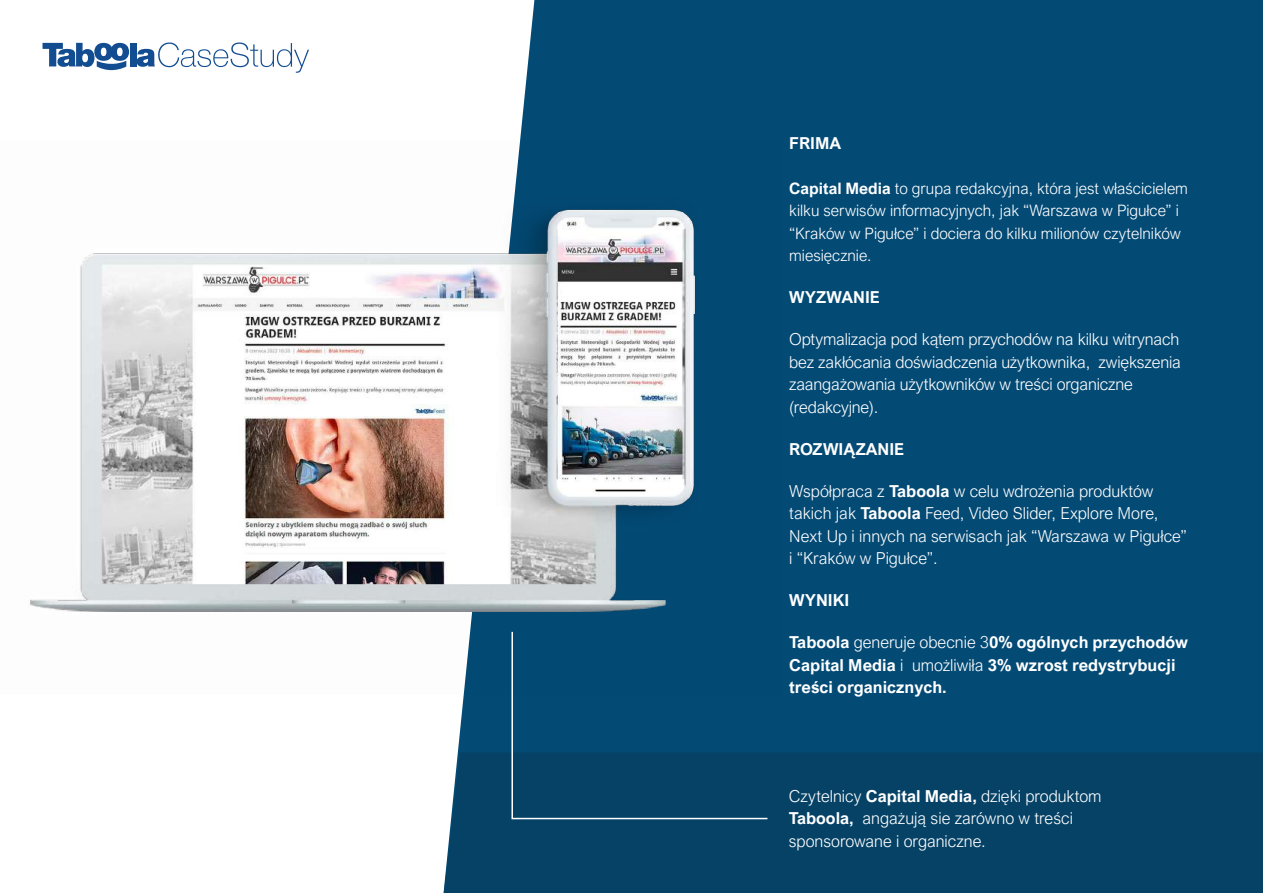
<style>
.page{position:relative;width:1263px;height:893px;background:#fff}
.page>*{position:absolute;margin:0;border:0;box-sizing:border-box;transform-origin:0 0}
.t1{font:300 16.5px/22.5px "Arial Nova";letter-spacing:-.01em;color:#fff}
.t2{font:700 16.5px/22.5px "Arial Nova";color:#fff}
.t3{font:300 15.75px/22.5px "Arial Nova";color:#fff}
.s1{font-weight:700}
.s2{font-weight:300}
</style>
<div class="page">
<div style="left:443px;top:0;width:820px;height:893px;background:#034a75"></div>
<div style="left:444px;top:752px;width:819px;height:141px;background:#054266"></div>
<img style="left:28px;top:140px;width:753px;height:554px">
<svg style="left:511px;top:630px;width:258px;height:190px;background:#084a72"></svg>
<div style="left:130px;top:43px;width:6px;height:23px;background:#134d91"></div>
<svg style="left:137px;top:43px;width:172px;height:30px"></svg>
<svg style="left:43px;top:43px;width:86px;height:27px"></svg>
<p class="t2" style="left:789px;top:132px;width:53px">FRIMA</p>
<p class="t3" style="left:789px;top:177px;width:400px"><span class="s1">Capital Media</span> to grupa redakcyjna, która jest właścicielem kilku serwisów informacyjnych, jak “Warszawa w Pigułce” i “Kraków w Pigułce” i dociera do kilku milionów czytelników miesięcznie.</p>
<p class="t2" style="left:789px;top:286px;width:92px">WYZWANIE</p>
<p class="t1" style="left:789px;top:328px;width:393px">Optymalizacja pod kątem przychodów na kilku witrynach bez zakłócania doświadczenia użytkownika, zwiększenia zaangażowania użytkowników w treści organiczne (redakcyjne).</p>
<p class="t2" style="left:789px;top:438px;width:117px">ROZWIĄZANIE</p>
<p class="t1" style="left:789px;top:480px;width:399px">Współpraca z <span class="s1">Taboola</span> w celu wdrożenia produktów takich jak <span class="s1">Taboola</span> Feed, Video Slider, Explore More, Next Up i innych na serwisach jak “Warszawa w Pigułce” i “Kraków w Pigułce”.</p>
<p class="t2" style="left:789px;top:589px;width:62px">WYNIKI</p>
<p class="t2" style="left:789px;top:631px;width:400px">Taboola <span class="s2">generuje obecnie 3</span>0% ogólnych przychodów<br>Capital Media <span class="s2">i umożliwiła</span> 3% wzrost redystrybucji treści organicznych.</p>
<p class="t1" style="left:789px;top:785px;width:314px">Czytelnicy <span class="s1">Capital Media,</span> dzięki produktom<br><span class="s1">Taboola,</span> angażują sie zarówno w treści sponsorowane i organiczne.</p>
</div>
